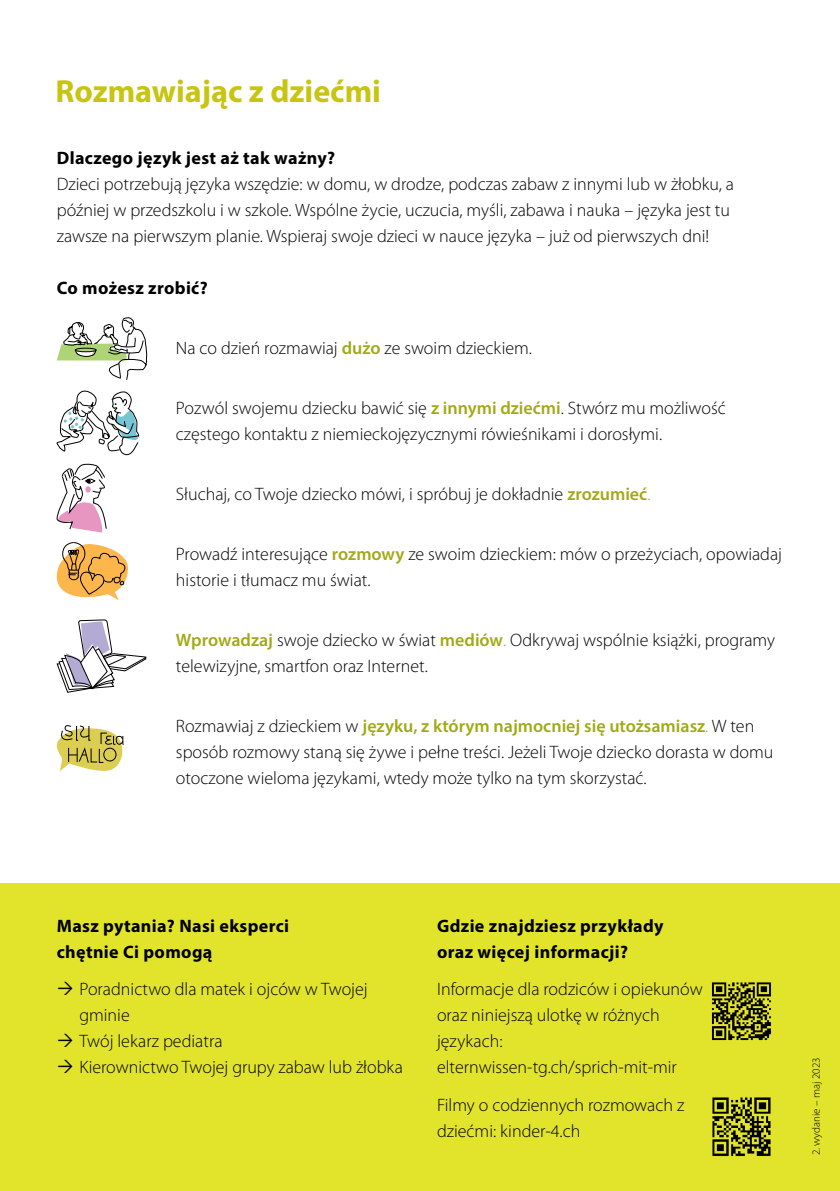
<style>
.page{position:relative;width:840px;height:1191px;background:#fff}
.page>*{position:absolute;margin:0;border:0;box-sizing:border-box;transform-origin:0 0}
.t1{font:700 32px "Myriad Pro";color:#c7c511}
.t2{font:300 18px/26px "Myriad Pro";color:#000}
.t3{font:700 18px/26px "Myriad Pro";letter-spacing:.02em;color:#000}
.t4{font:300 11px "Myriad Pro";color:#000}
.s1{font-weight:600;color:#a2a916}
.s2{color:#a2a916}
</style>
<div class="page">
<div style="left:0;top:883px;width:839px;height:308px;background:#e2e42b"></div>
<img style="left:712px;top:982px;width:59px;height:59px">
<img style="left:712px;top:1097px;width:59px;height:59px">
<svg style="left:56px;top:463px;width:51px;height:69px"></svg>
<svg style="left:56px;top:542px;width:72px;height:59px"></svg>
<svg style="left:56px;top:619px;width:91px;height:74px"></svg>
<svg style="left:56px;top:725px;width:68px;height:46px"></svg>
<svg style="left:57px;top:317px;width:90px;height:63px"></svg>
<svg style="left:57px;top:390px;width:82px;height:65px"></svg>
<p class="t1" style="left:55px;top:70px;width:327px">Rozmawiając z dziećmi</p>
<p class="t3" style="left:57px;top:144px;width:280px">Dlaczego język jest aż tak ważny?</p>
<p class="t2" style="left:57px;top:171px;width:678px">Dzieci potrzebują języka wszędzie: w domu, w drodze, podczas zabaw z innymi lub w żłobku, a później w przedszkolu i w szkole. Wspólne życie, uczucia, myśli, zabawa i nauka – języka jest tu zawsze na pierwszym planie. Wspieraj swoje dzieci w nauce języka – już od pierwszych dni!</p>
<p class="t3" style="left:57px;top:274px;width:152px">Co możesz zrobić?</p>
<p class="t2" style="left:176px;top:335px;width:357px">Na co dzień rozmawiaj <span class="s1">dużo</span> ze swoim dzieckiem.</p>
<p class="t2" style="left:176px;top:395px;width:551px">Pozwól swojemu dziecku bawić się <span class="s1">z innymi dziećmi</span>. Stwórz mu możliwość częstego kontaktu z niemieckojęzycznymi rówieśnikami i dorosłymi.</p>
<p class="t2" style="left:176px;top:481px;width:476px">Słuchaj, co Twoje dziecko mówi, i spróbuj je dokładnie <span class="s1">zrozumieć</span><span class="s2">.</span></p>
<p class="t2" style="left:176px;top:541px;width:607px">Prowadź interesujące <span class="s1">rozmowy</span> ze swoim dzieckiem: mów o przeżyciach, opowiadaj historie i tłumacz mu świat.</p>
<p class="t2" style="left:176px;top:627px;width:600px"><span class="s1">Wprowadzaj</span> swoje dziecko w świat <span class="s1">mediów</span><span class="s2">.</span> Odkrywaj wspólnie książki, programy telewizyjne, smartfon oraz Internet.</p>
<p class="t2" style="left:176px;top:713px;width:598px">Rozmawiaj z dzieckiem w <span class="s1">języku, z którym najmocniej się utożsamiasz</span><span class="s2">.</span> W ten sposób rozmowy staną się żywe i pełne treści. Jeżeli Twoje dziecko dorasta w domu otoczone wieloma językami, wtedy może tylko na tym skorzystać.</p>
<p class="t3" style="left:57px;top:912px;width:234px">Masz pytania? Nasi eksperci chętnie Ci pomogą</p>
<p class="t2" style="left:79px;top:976px;width:289px">Poradnictwo dla matek i ojców w Twojej gminie</p>
<p class="t2" style="left:79px;top:1028px;width:144px">Twój lekarz pediatra</p>
<p class="t2" style="left:79px;top:1054px;width:325px">Kierownictwo Twojej grupy zabaw lub żłobka</p>
<p class="t3" style="left:437px;top:912px;width:228px">Gdzie znajdziesz przykłady oraz więcej informacji?</p>
<p class="t2" style="left:437px;top:976px;width:267px">Informacje dla rodziców i opiekunów oraz niniejszą ulotkę w różnych językach: elternwissen-tg.ch/sprich-mit-mir</p>
<p class="t2" style="left:437px;top:1091px;width:249px">Filmy o codziennych rozmowach z dziećmi: kinder-4.ch</p>
<p class="t4" style="left:809px;top:1155px;width:99px;rotate:-90deg">2. wydanie – maj 2023</p>
</div>
